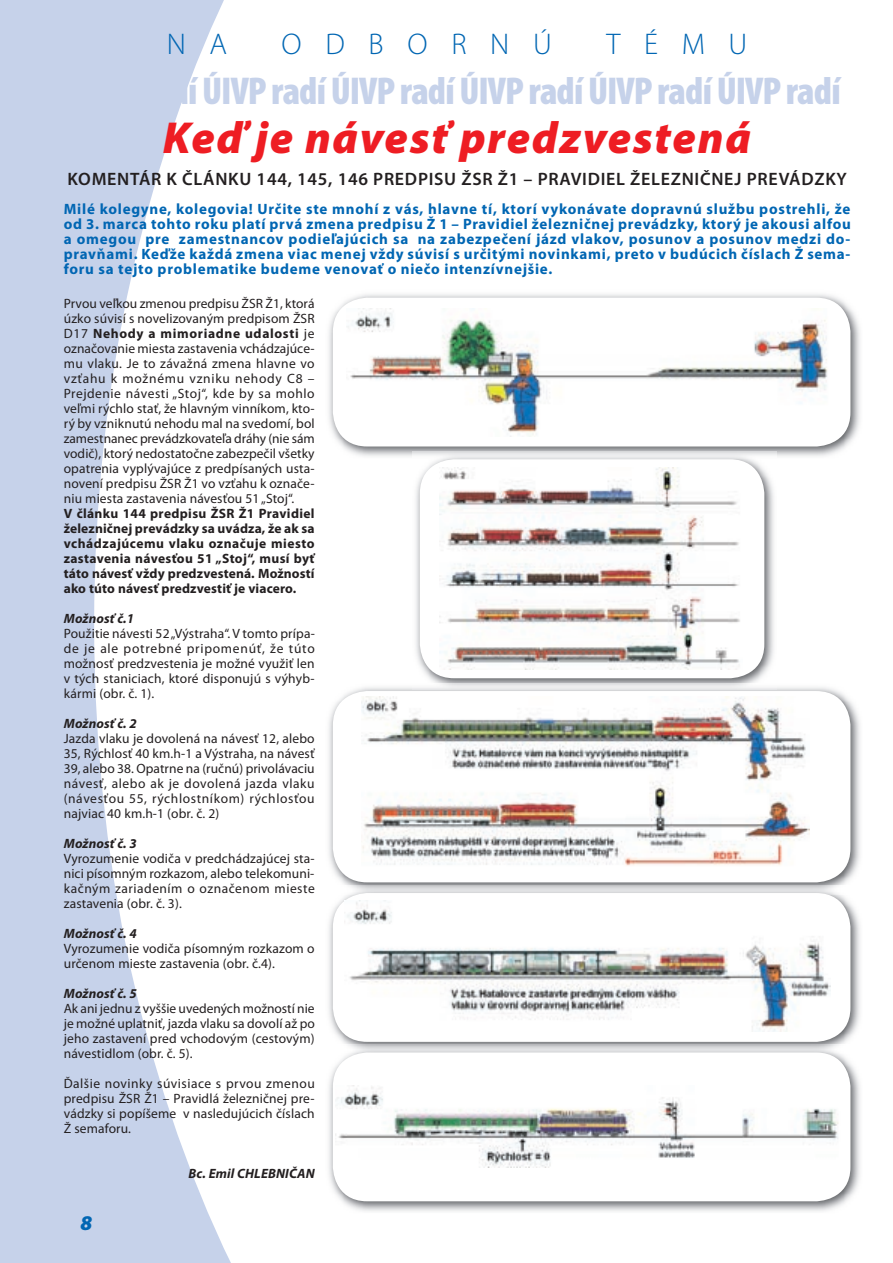
<style>
.page{position:relative;width:893px;height:1263px;background:#fff}
.page>*{position:absolute;margin:0;border:0;box-sizing:border-box;transform-origin:0 0}
.t1{font:italic 900 45px "Myriad Pro";letter-spacing:.035em;color:#ee1d23}
.t2{font:900 condensed 39px "Myriad Pro";letter-spacing:-.025em;color:#c6d2ea}
.t3{font:300 30px "Myriad Pro";letter-spacing:.79em;color:#0166b3}
.t4{font:italic 900 21px "Myriad Pro";color:#0166b3}
.t5{font:600 18px "Myriad Pro";letter-spacing:.04em;color:#231f20}
.t6{font:700 15px/15px "Myriad Pro";letter-spacing:.05em;color:#0166b3;text-align:justify}
.t7{font:13.5px/15px "Myriad Pro";letter-spacing:.01em;color:#231f20;text-align:justify}
.t8{font:700 13.5px/15px "Myriad Pro";letter-spacing:.01em;color:#231f20;text-align:justify}
.t9{font:italic 700 13.5px "Myriad Pro";letter-spacing:.01em;color:#231f20}
.s1{font-weight:700}
</style>
<div class="page">
<svg style="left:0;top:0;width:231px;height:1263px;fill:#c6d2ea"></svg>
<img style="left:329px;top:294px;width:531px;height:162px">
<div style="left:333px;top:298px;width:517px;height:148px;background:#fff;border-radius:34px"></div>
<img style="left:347px;top:308px;width:481px;height:129px">
<img style="left:412px;top:452px;width:364px;height:231px">
<div style="left:420px;top:459px;width:344px;height:219px;background:#fff;border-radius:34px"></div>
<img style="left:440px;top:468px;width:300px;height:202px">
<img style="left:329px;top:683px;width:531px;height:202px">
<div style="left:333px;top:691px;width:517px;height:191px;background:#fff;border-radius:34px"></div>
<img style="left:361px;top:697px;width:448px;height:169px">
<img style="left:329px;top:894px;width:531px;height:151px">
<div style="left:333px;top:893px;width:517px;height:149px;background:#fff;border-radius:34px"></div>
<img style="left:344px;top:900px;width:487px;height:131px">
<img style="left:329px;top:1054px;width:531px;height:157px">
<div style="left:333px;top:1052px;width:517px;height:149px;background:#fff;border-radius:34px"></div>
<img style="left:335px;top:1085px;width:504px;height:82px">
<h3 class="t3" style="left:167px;top:26px;width:62px">N A</h3>
<h3 class="t3" style="left:281px;top:26px;width:272px">ODBORNÚ</h3>
<h3 class="t3" style="left:606px;top:26px;width:143px">TÉMU</h3>
<h2 class="t2" style="left:74px;top:66px;width:769px">ÚIVP radí ÚIVP radí ÚIVP radí ÚIVP radí ÚIVP radí ÚIVP radí</h2>
<h1 class="t1" style="left:163px;top:108px;width:589px">Keď je návesť predzvestená</h1>
<h3 class="t5" style="left:68px;top:168px;width:781px">KOMENTÁR K ČLÁNKU 144, 145, 146 PREDPISU ŽSR Ž1 – PRAVIDIEL ŽELEZNIČNEJ PREVÁDZKY</h3>
<p class="t6" style="left:64px;top:201px;width:789px">Milé kolegyne, kolegovia! Určite ste mnohí z vás, hlavne tí, ktorí vykonávate dopravnú službu postrehli, že od 3. marca tohto roku platí prvá zmena predpisu Ž 1 – Pravidiel železničnej prevádzky, ktorý je akousi alfou a omegou pre zamestnancov podieľajúcich sa na zabezpečení jázd vlakov, posunov a posunov medzi do&shy;pravňami. Keďže každá zmena viac menej vždy súvisí s určitými novinkami, preto v budúcich číslach Ž sema&shy;foru sa tejto problematike budeme venovať o niečo intenzívnejšie.</p>
<p class="t7" style="left:64px;top:296px;width:253px">Prvou veľkou zmenou predpisu ŽSR Ž1, ktorá úzko súvisí s novelizovaným predpisom ŽSR D17 <span class="s1">Nehody a mimoriadne udalosti</span> je označovanie miesta zastavenia vchádzajúce&shy;mu vlaku. Je to závažná zmena hlavne vo vzťahu k možnému vzniku nehody C8 – Prejdenie návesti „Stoj“, kde by sa mohlo veľmi rýchlo stať, že hlavným vinníkom, kto&shy;rý by vzniknutú nehodu mal na svedomí, bol zamestnanec prevádzkovateľa dráhy (nie sám vodič), ktorý nedostatočne zabezpečil všetky opatrenia vyplývajúce z predpísaných usta&shy;novení predpisu ŽSR Ž1 vo vzťahu k označe&shy;niu miesta zastavenia návesťou 51 „Stoj“.</p>
<p class="t8" style="left:64px;top:505px;width:252px">V článku 144 predpisu ŽSR Ž1 Pravidiel železničnej prevádzky sa uvádza, že ak sa vchádzajúcemu vlaku označuje miesto zastavenia návesťou 51 „Stoj“, musí byť táto návesť vždy predzvestená. Možností ako túto návesť predzvestiť je viacero.</p>
<p class="t9" style="left:64px;top:609px;width:72px">Možnosť č.1</p>
<p class="t7" style="left:64px;top:626px;width:253px">Použitie návesti 52 „Výstraha“. V tomto prípa&shy;de je ale potrebné pripomenúť, že túto možnosť predzvestenia je možné využiť len v tých staniciach, ktoré disponujú s výhyb&shy;kármi (obr. č. 1).</p>
<p class="t9" style="left:64px;top:714px;width:75px">Možnosť č. 2</p>
<p class="t7" style="left:64px;top:731px;width:252px">Jazda vlaku je dovolená na návesť 12, alebo 35, Rýchlosť 40 km.h-1 a Výstraha, na návesť 39, alebo 38. Opatrne na (ručnú) privolávaciu návesť, alebo ak je dovolená jazda vlaku (návesťou 55, rýchlostníkom) rýchlosťou najviac 40 km.h-1 (obr. č. 2)</p>
<p class="t9" style="left:64px;top:834px;width:75px">Možnosť č. 3</p>
<p class="t7" style="left:64px;top:851px;width:253px">Vyrozumenie vodiča v predchádzajúcej sta&shy;nici písomným rozkazom, alebo telekomuni&shy;kačným zariadením o označenom mieste zastavenia (obr. č. 3).</p>
<p class="t9" style="left:64px;top:924px;width:75px">Možnosť č. 4</p>
<p class="t7" style="left:64px;top:941px;width:252px">Vyrozumenie vodiča písomným rozkazom o určenom mieste zastavenia (obr. č.4).</p>
<p class="t9" style="left:64px;top:984px;width:75px">Možnosť č. 5</p>
<p class="t7" style="left:64px;top:1001px;width:253px">Ak ani jednu z vyššie uvedených možností nie je možné uplatniť, jazda vlaku sa dovolí až po jeho zastavení pred vchodovým (cestovým) návestidlom (obr. č. 5).</p>
<p class="t7" style="left:64px;top:1076px;width:253px">Ďalšie novinky súvisiace s prvou zmenou predpisu ŽSR Ž1 – Pravidlá železničnej pre&shy;vádzky si popíšeme v nasledujúcich číslach Ž semaforu.</p>
<p class="t9" style="left:188px;top:1164px;width:128px">Bc. Emil CHLEBNIČAN</p>
<h3 class="t4" style="left:80px;top:1209px;width:13px">8</h3>
</div>
